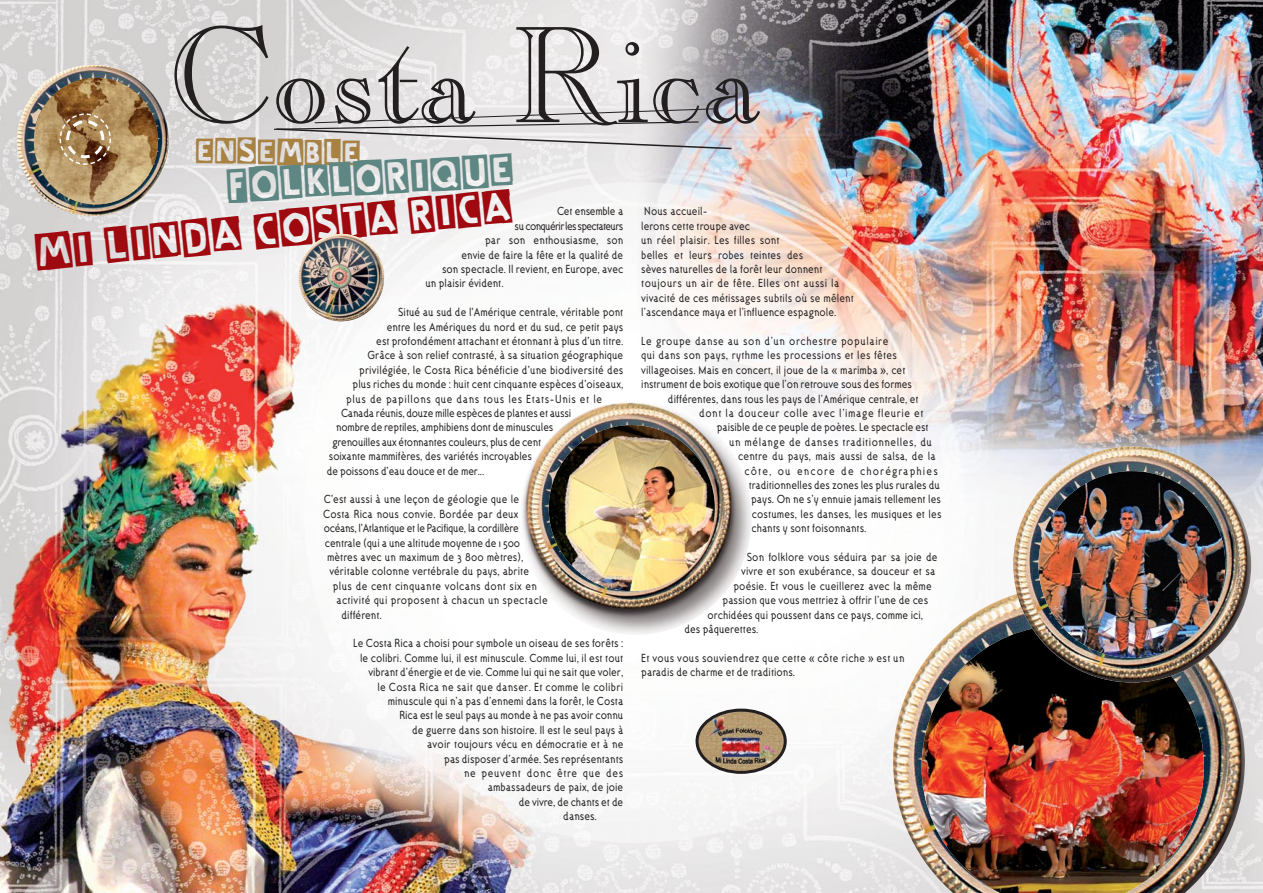
<style>
.page{position:relative;width:1263px;height:893px;background:#fff}
.page>*{position:absolute;margin:0;border:0;box-sizing:border-box;transform-origin:0 0}
.t1{font:134.55px "Caslon Openface BT";color:#231f20}
.t2{font:33.6px "Linotype Schere";color:#9e0a0f}
.t3{font:31.5px "Linotype Schere";color:#5e8683}
.t4{font:24.6px "Linotype Schere";color:#a78243}
.t5{font:12px/14.4px "Ottomat";letter-spacing:.005em;color:#231f20;scale:.88 1}
.t6{font:12px/14.4px "Ottomat";letter-spacing:.03em;color:#231f20;scale:.88 1}
.t7{font:12px "Ottomat";letter-spacing:-.015em;color:#231f20;scale:.88 1}
.t8{font:12px "Ottomat";letter-spacing:.055em;color:#231f20;scale:.88 1}
.t9{font:12px "Ottomat";letter-spacing:.06em;color:#231f20;scale:.88 1}
.t10{font:12px "Ottomat";letter-spacing:-.025em;color:#231f20;scale:.88 1}
.t11{font:12px "Ottomat";letter-spacing:.035em;color:#231f20;scale:.88 1}
.t12{font:12px "Ottomat";letter-spacing:.05em;color:#231f20;scale:.88 1}
.t13{font:12px "Ottomat";letter-spacing:.11em;color:#231f20;scale:.88 1}
.t14{font:12px "Ottomat";letter-spacing:-.06em;color:#231f20;scale:.88 1}
.t15{font:12px "Ottomat";letter-spacing:-.02em;color:#231f20;scale:.88 1}
</style>
<div class="page">
<img style="left:0;top:0;width:1263px;height:893px">
<img style="left:304px;top:182px;width:661px;height:661px">
<img style="left:518px;top:401px;width:234px;height:234px;border-radius:50%">
<img style="left:549px;top:425px;width:166px;height:166px;border-radius:50%">
<img style="left:893px;top:586px;width:352px;height:307px">
<img style="left:922px;top:625px;width:282px;height:268px">
<img style="left:1013px;top:446px;width:238px;height:236px;border-radius:50%">
<img style="left:1038px;top:471px;width:187px;height:187px;border-radius:50%">
<svg style="left:273px;top:108px;width:460px;height:42px;background:#d1d0d1"></svg>
<img style="left:695px;top:709px;width:92px;height:65px">
<img style="left:17px;top:65px;width:152px;height:151px;border-radius:50%">
<img style="left:34px;top:78px;width:124px;height:126px;border-radius:50%">
<svg style="left:59px;top:113px;width:53px;height:53px;background:#a1805a"></svg>
<img style="left:299px;top:234px;width:85px;height:87px;border-radius:50%">
<h1 class="t1" style="left:170px;top:24px;width:592px">Costa Rica</h1>
<h3 class="t4" style="left:196px;top:140px;width:168px;rotate:1deg">ENSEMBLE</h3>
<h2 class="t2" style="left:34px;top:239px;width:482px;rotate:-6deg">MI LINDA COSTA RICA</h2>
<h3 class="t3" style="left:226px;top:171px;width:290px;rotate:-3deg">FOLKLORIQUE</h3>
<p class="t5" style="left:641px;top:205px;width:243px">Nous accueil-<br>lerons cette troupe avec<br>un réel plaisir. Les filles sont<br>belles et leurs robes teintes des<br>sèves naturelles de la forêt leur donnent toujours un air de fête. Elles ont aussi la vivacité de ces métissages subtils où se mêlent l’ascendance maya et l’influence espagnole.</p>
<p class="t8" style="left:641px;top:337px;width:282px">Le groupe danse au son d’un orchestre populaire</p>
<p class="t6" style="left:641px;top:349px;width:292px">qui dans son pays, rythme les processions et les fêtes</p>
<p class="t5" style="left:641px;top:364px;width:302px">villageoises. Mais en concert, il joue de la « marimba », cet</p>
<p class="t5" style="left:641px;top:378px;width:309px">instrument de bois exotique que l’on retrouve sous des formes</p>
<p class="t5" style="left:668px;top:393px;width:286px">différentes, dans tous les pays de l’Amérique centrale, et</p>
<p class="t9" style="left:699px;top:409px;width:257px">dont la douceur colle avec l’image fleurie et</p>
<p class="t5" style="left:717px;top:421px;width:242px">paisible de ce peuple de poètes. Le spectacle est</p>
<p class="t12" style="left:729px;top:438px;width:232px">un mélange de danses traditionnelles, du</p>
<p class="t5" style="left:738px;top:450px;width:226px">centre du pays, mais aussi de salsa, de la</p>
<p class="t13" style="left:744px;top:466px;width:221px">côte, ou encore de chorégraphies</p>
<p class="t5" style="left:749px;top:479px;width:219px">traditionnelles des zones les plus rurales du</p>
<p class="t5" style="left:751px;top:493px;width:217px">pays. On ne s’y ennuie jamais tellement les</p>
<p class="t5" style="left:752px;top:508px;width:217px">costumes, les danses, les musiques et les</p>
<p class="t5" style="left:751px;top:522px;width:132px">chants y sont foisonnants.</p>
<p class="t5" style="left:747px;top:551px;width:218px">Son folklore vous séduira par sa joie de</p>
<p class="t5" style="left:741px;top:565px;width:222px">vivre et son exubérance, sa douceur et sa</p>
<p class="t5" style="left:733px;top:580px;width:227px">poésie. Et vous le cueillerez avec la même</p>
<p class="t5" style="left:722px;top:594px;width:235px">passion que vous mettriez à offrir l’une de ces</p>
<p class="t5" style="left:707px;top:609px;width:246px">orchidées qui poussent dans ce pays, comme ici,</p>
<p class="t5" style="left:684px;top:623px;width:86px">des pâquerettes.</p>
<p class="t6" style="left:641px;top:652px;width:301px">Et vous vous souviendrez que cette « côte riche » est un paradis de charme et de traditions.</p>
<p class="t15" style="left:557px;top:207px;width:77px">Cet ensemble a</p>
<p class="t14" style="left:515px;top:222px;width:125px">su conquérir les spectateurs</p>
<p class="t5" style="left:485px;top:234px;width:158px">par son enthousiasme, son</p>
<p class="t5" style="left:461px;top:249px;width:185px">envie de faire la fête et la qualité de</p>
<p class="t5" style="left:442px;top:263px;width:207px">son spectacle. Il revient, en Europe, avec</p>
<p class="t5" style="left:425px;top:277px;width:90px">un plaisir évident.</p>
<p class="t5" style="left:398px;top:306px;width:257px">Situé au sud de l'Amérique centrale, véritable pont</p>
<p class="t5" style="left:387px;top:321px;width:270px">entre les Amériques du nord et du sud, ce petit pays</p>
<p class="t5" style="left:376px;top:335px;width:282px">est profondément attachant et étonnant à plus d'un titre.</p>
<p class="t5" style="left:368px;top:349px;width:292px">Grâce à son relief contrasté, à sa situation géographique</p>
<p class="t5" style="left:359px;top:364px;width:302px">privilégiée, le Costa Rica bénéficie d'une biodiversité des</p>
<p class="t5" style="left:353px;top:378px;width:309px">plus riches du monde : huit cent cinquante espèces d'oiseaux,</p>
<p class="t8" style="left:346px;top:394px;width:292px">plus de papillons que dans tous les Etats-Unis et le</p>
<p class="t7" style="left:341px;top:409px;width:263px">Canada réunis, douze mille espèces de plantes et aussi</p>
<p class="t5" style="left:336px;top:421px;width:248px">nombre de reptiles, amphibiens dont de minuscules</p>
<p class="t7" style="left:332px;top:438px;width:238px">grenouilles aux étonnantes couleurs, plus de cent</p>
<p class="t5" style="left:329px;top:450px;width:232px">soixante mammifères, des variétés incroyables</p>
<p class="t5" style="left:327px;top:465px;width:181px">de poissons d'eau douce et de mer...</p>
<p class="t5" style="left:324px;top:493px;width:223px">C'est aussi à une leçon de géologie que le</p>
<p class="t5" style="left:323px;top:508px;width:223px">Costa Rica nous convie. Bordée par deux</p>
<p class="t10" style="left:324px;top:524px;width:223px">océans, l'Atlantique et le Pacifique, la cordillère</p>
<p class="t5" style="left:325px;top:537px;width:223px">centrale (qui a une altitude moyenne de 1 500</p>
<p class="t5" style="left:327px;top:551px;width:225px">mètres avec un maximum de 3 800 mètres),</p>
<p class="t5" style="left:329px;top:565px;width:228px">véritable colonne vertébrale du pays, abrite</p>
<p class="t11" style="left:333px;top:582px;width:233px">plus de cent cinquante volcans dont six en</p>
<p class="t6" style="left:336px;top:594px;width:241px">activité qui proposent à chacun un spectacle</p>
<p class="t5" style="left:341px;top:609px;width:47px">différent.</p>
<p class="t5" style="left:353px;top:637px;width:308px">Le Costa Rica a choisi pour symbole un oiseau de ses forêts :</p>
<p class="t5" style="left:360px;top:652px;width:301px">le colibri. Comme lui, il est minuscule. Comme lui, il est tout</p>
<p class="t5" style="left:368px;top:666px;width:291px">vibrant d’énergie et de vie. Comme lui qui ne sait que voler,</p>
<p class="t6" style="left:377px;top:681px;width:281px">le Costa Rica ne sait que danser. Et comme le colibri</p>
<p class="t5" style="left:388px;top:695px;width:269px">minuscule qui n’a pas d’ennemi dans la forêt, le Costa</p>
<p class="t5" style="left:399px;top:709px;width:256px">Rica est le seul pays au monde à ne pas avoir connu</p>
<p class="t5" style="left:412px;top:724px;width:241px">de guerre dans son histoire. Il est le seul pays à</p>
<p class="t5" style="left:427px;top:738px;width:224px">avoir toujours vécu en démocratie et à ne</p>
<p class="t5" style="left:444px;top:753px;width:205px">pas disposer d’armée. Ses représentants</p>
<p class="t9" style="left:464px;top:769px;width:182px">ne peuvent donc être que des</p>
<p class="t5" style="left:488px;top:781px;width:155px">ambassadeurs de paix, de joie</p>
<p class="t5" style="left:519px;top:796px;width:120px">de vivre, de chants et de</p>
<p class="t5" style="left:563px;top:810px;width:40px">danses.</p>
</div>
